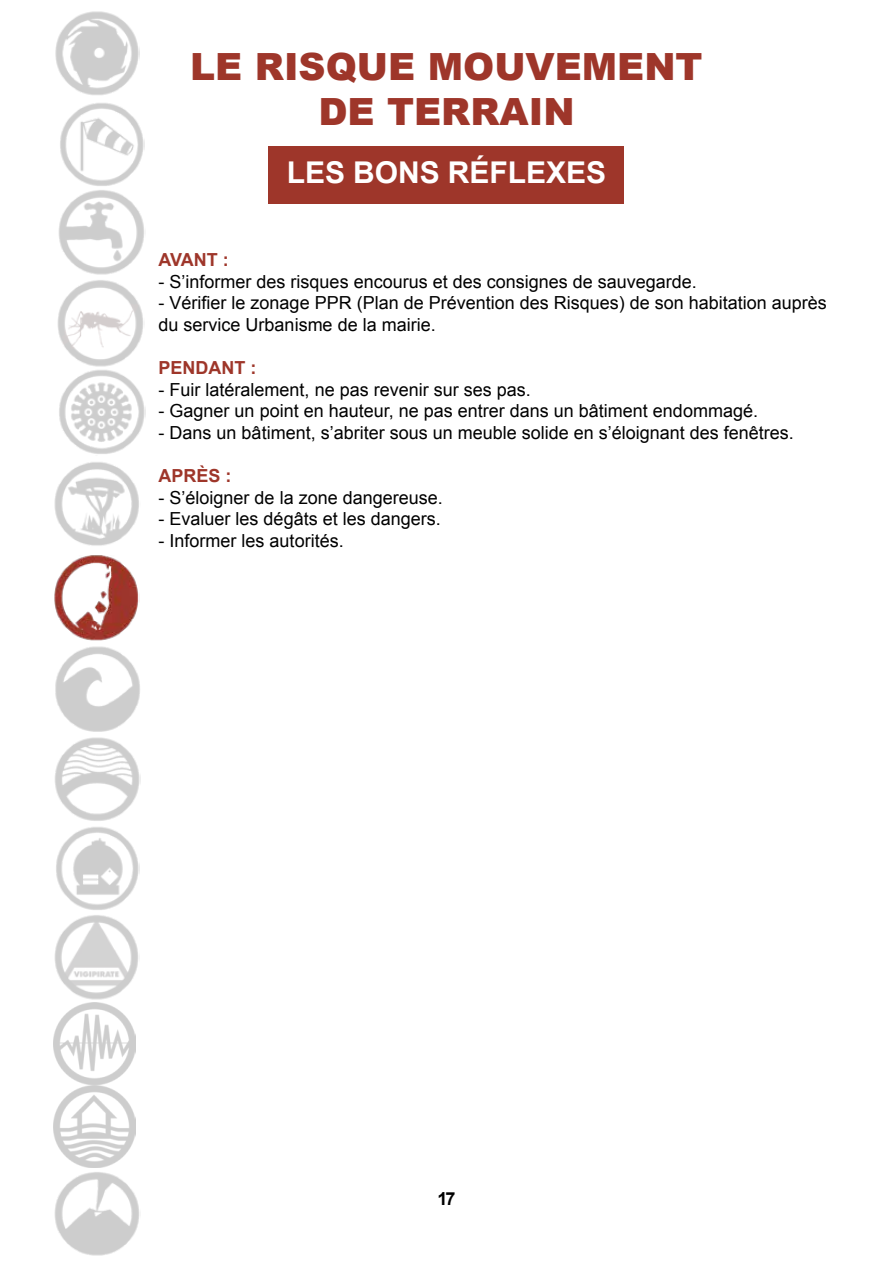
<style>
.page{position:relative;width:893px;height:1263px;background:#fff}
.page>*{position:absolute;margin:0;border:0;box-sizing:border-box;transform-origin:0 0}
.t1{font:900 37.5px/45px "Arial";color:#9e362a;text-align:center}
.t2{font:700 30px "Arial";color:#fff}
.t3{font:18px/21.6px "Arial";color:#000}
.t4{font:700 18px "Arial";color:#9e362a}
.t5{font:700 18px "Arial";color:#000}
</style>
<div class="page">
<div style="left:269px;top:146px;width:355px;height:57px;background:#9e362a"></div>
<img style="left:57px;top:190px;width:87px;height:175px">
<img style="left:55px;top:11px;width:85px;height:84px">
<img style="left:60px;top:103px;width:84px;height:83px">
<img style="left:53px;top:1086px;width:83px;height:81px">
<img style="left:54px;top:462px;width:86px;height:179px">
<img style="left:55px;top:646px;width:85px;height:86px">
<img style="left:54px;top:737px;width:86px;height:263px">
<img style="left:59px;top:365px;width:86px;height:89px">
<img style="left:53px;top:1002px;width:83px;height:82px">
<img style="left:54px;top:1172px;width:85px;height:84px">
<h1 class="t1" style="left:190px;top:43px;width:514px">LE RISQUE MOUVEMENT<br>DE TERRAIN</h1>
<h2 class="t2" style="left:287px;top:152px;width:321px">LES BONS RÉFLEXES</h2>
<p class="t4" style="left:159px;top:248px;width:72px">AVANT :</p>
<p class="t3" style="left:159px;top:271px;width:540px">- S’informer des risques encourus et des consignes de sauvegarde.</p>
<p class="t3" style="left:159px;top:292px;width:670px">- Vérifier le zonage PPR (Plan de Prévention des Risques) de son habitation auprès du service Urbanisme de la mairie.</p>
<p class="t4" style="left:159px;top:356px;width:99px">PENDANT :</p>
<p class="t3" style="left:159px;top:379px;width:374px">- Fuir latéralement, ne pas revenir sur ses pas.</p>
<p class="t3" style="left:159px;top:400px;width:601px">- Gagner un point en hauteur, ne pas entrer dans un bâtiment endommagé.</p>
<p class="t3" style="left:159px;top:422px;width:637px">- Dans un bâtiment, s’abriter sous un meuble solide en s’éloignant des fenêtres.</p>
<p class="t4" style="left:159px;top:464px;width:75px">APRÈS :</p>
<p class="t3" style="left:159px;top:487px;width:286px">- S’éloigner de la zone dangereuse.</p>
<p class="t3" style="left:159px;top:508px;width:284px">- Evaluer les dégâts et les dangers.</p>
<p class="t3" style="left:159px;top:530px;width:187px">- Informer les autorités.</p>
<p class="t5" style="left:437px;top:1187px;width:20px">17</p>
</div>
